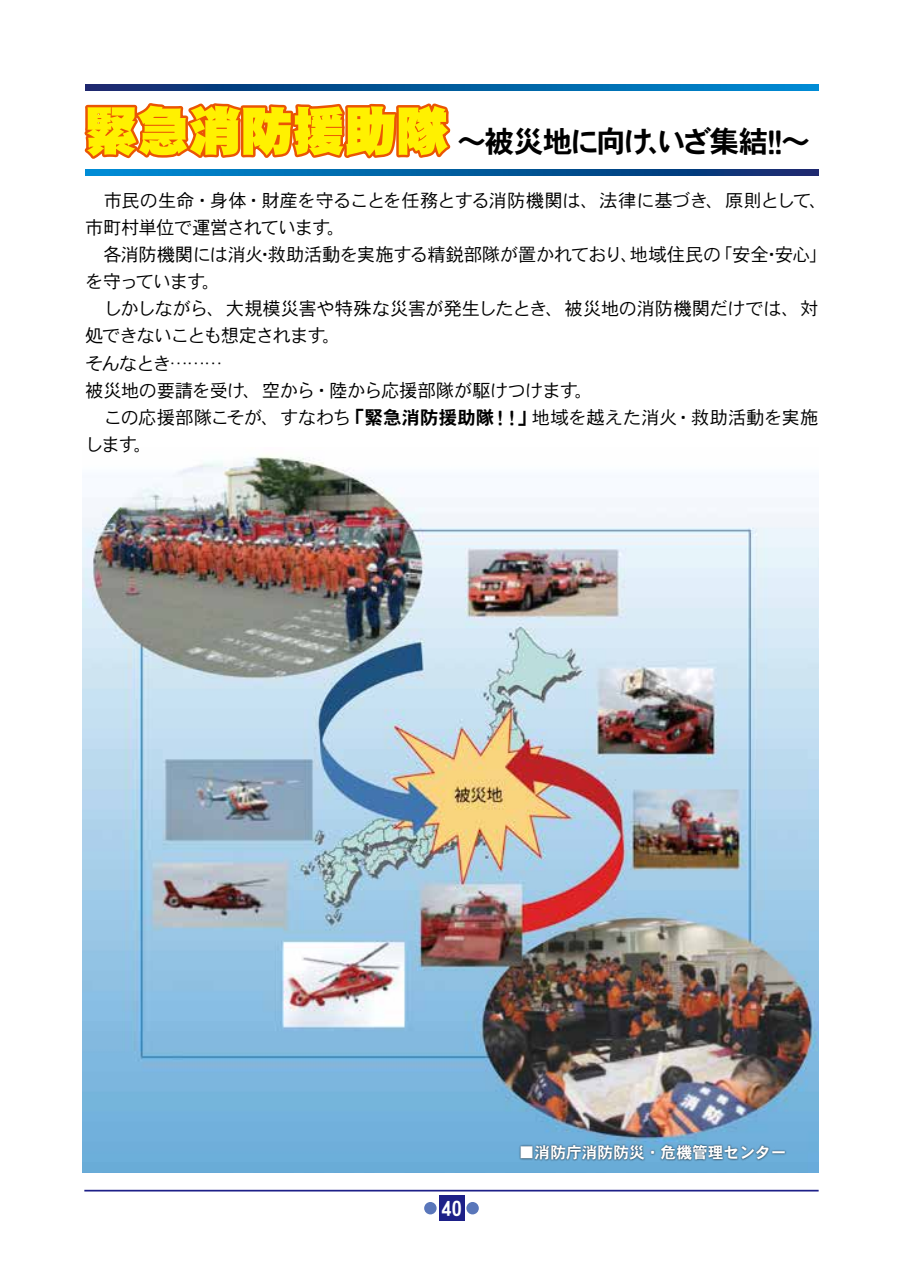
<style>
.page{position:relative;width:903px;height:1275px;background:#fff}
.page>*{position:absolute;margin:0;border:0;box-sizing:border-box;transform-origin:0 0}
.t1{font:29.75px "DFHS Gothic W7 WING RKSJ H";letter-spacing:-.03em;color:#000}
.t2{font:21px "DFHS Gothic W7 WIN RKSJ H";color:#fff}
.t3{font:18.38px/27.1px "DFHS Gothic W3 WIN RKSJ H";letter-spacing:-.03em;color:#000}
.t4{font:15.75px "DFHS Gothic W7 WIN RKSJ H";color:#fff}
.s1{font-family:"DF Gothic SU WING RKSJ H";font-size:52.5px;color:#fff100}
.s2{font-family:"DFHS Gothic W7 WIN RKSJ H"}
.s3{font-family:"DFHS Gothic W7 WING RKSJ H"}
</style>
<div class="page">
<img style="left:82px;top:455px;width:737px;height:717px">
<hr style="left:84px;top:1190px;width:735px;height:1px;background:#1d2088">
<div style="left:439px;top:1196px;width:25px;height:25px;background:#1d2088"></div>
<div style="left:466px;top:1202px;width:13px;height:12px;background:#5976ba;border-radius:50%"></div>
<div style="left:424px;top:1202px;width:13px;height:12px;background:#5976ba;border-radius:50%"></div>
<svg style="left:85px;top:169px;width:734px;height:6px;background:#045497"></svg>
<svg style="left:85px;top:84px;width:734px;height:6px;background:#0260a3"></svg>
<svg style="left:84px;top:88px;width:372px;height:84px"></svg>
<div style="left:519px;top:1143px;width:268px;height:19px;background:#000;opacity:.75"></div>
<h1 class="t1" style="left:85px;top:126px;width:727px"><span class="s1">緊急消防援助隊</span>～被災地に向け、いざ集結！！～</h1>
<p class="t3" style="left:85px;top:187px;width:744px">　市民の生命・身体・財産を守ることを任務とする消防機関は、法律に基づき、原則として、市町村単位で運営されています。<br>　各消防機関には消火・救助活動を実施する精鋭部隊が置かれており、地域住民の「安全・安心」を守っています。<br>　しかしながら、大規模災害や特殊な災害が発生したとき、被災地の消防機関だけでは、対処できないことも想定されます。<br>そんなとき………<br>被災地の要請を受け、空から・陸から応援部隊が駆けつけます。<br>　この応援部隊こそが、すなわち<span class="s2">「緊急消防援助隊！！」</span>地域を越えた消火・救助活動を実施します。</p>
<p class="t2" style="left:435px;top:1198px;width:28px"><span class="s3">1</span>40</p>
<p class="t4" style="left:519px;top:1144px;width:269px">■消防庁消防防災・危機管理センター</p>
</div>
